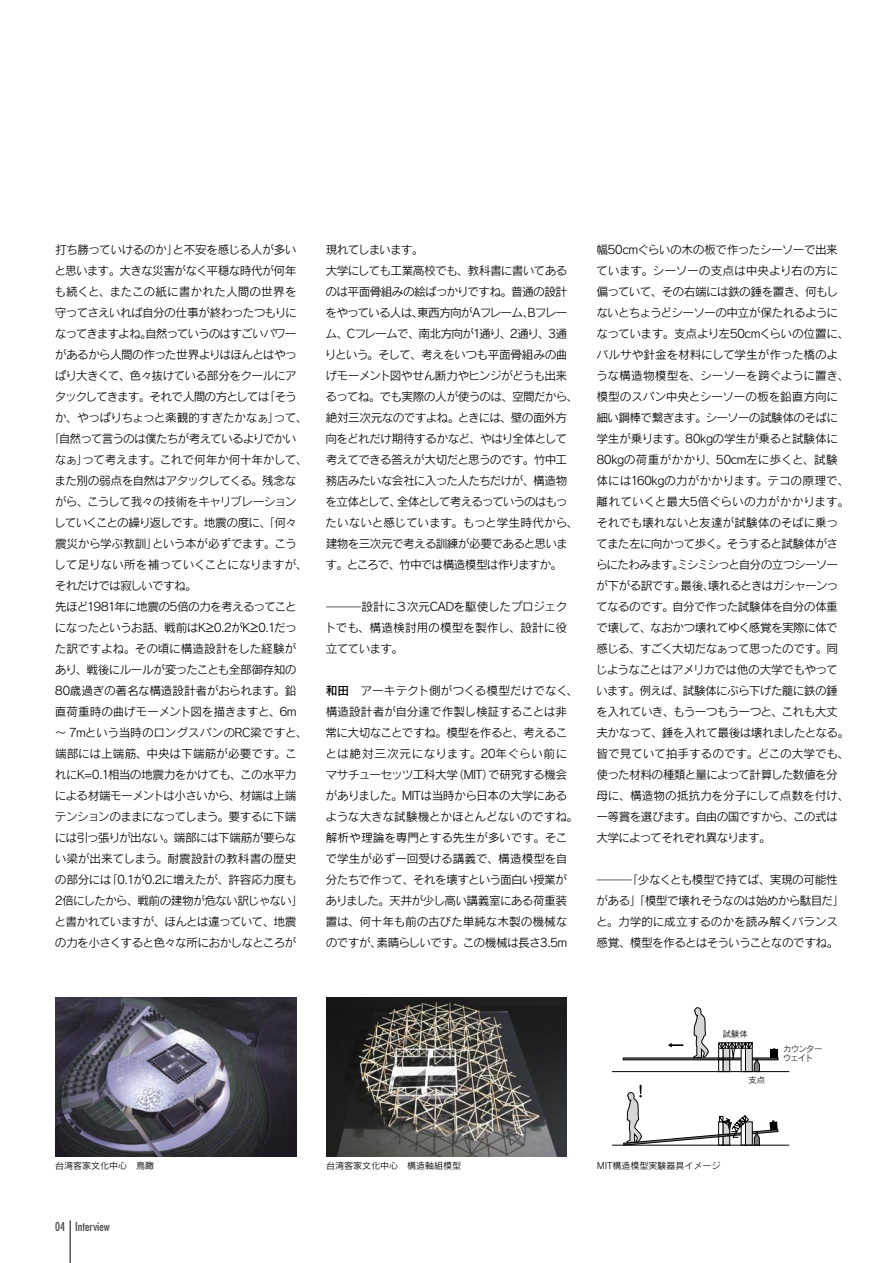
<style>
.page{position:relative;width:893px;height:1263px;background:#fff}
.page>*{position:absolute;margin:0;border:0;box-sizing:border-box;transform-origin:0 0}
.t1{font:condensed 12px "Futura";color:#484848}
.t2{font:11.7px/21px "Rodin Pro M";letter-spacing:-.05em;color:#000}
.t3{font:11.7px "Rodin Pro M";letter-spacing:-.09em;color:#000}
.t4{font:11.7px "Rodin Pro M";color:#000}
.t5{font:11.7px "Rodin Pro M";letter-spacing:-.08em;color:#000}
.t6{font:11.7px "Rodin Pro M";letter-spacing:-.02em;color:#000}
.t7{font:11.7px "Rodin Pro M";letter-spacing:-.07em;color:#000}
.t8{font:11.7px "Rodin Pro M";letter-spacing:-.01em;color:#000}
.t9{font:11.7px "Rodin Pro M";letter-spacing:-.025em;color:#000}
.t10{font:11.7px "Rodin Pro M";letter-spacing:-.005em;color:#000}
.t11{font:11.7px "Rodin Pro M";letter-spacing:-.015em;color:#000}
.t12{font:9px "Rodin Pro M";color:#000}
.t13{font:8.25px/9px "Rodin Pro M 90 pv RKSJ H";letter-spacing:-.08em;color:#000}
.t14{font:8.25px "Rodin Pro M 90 pv RKSJ H";letter-spacing:-.055em;color:#000}
.s1{font-family:"MS Gothic";font-size:14.1px}
.s2{font-family:"Rodin Pro DB"}
</style>
<div class="page">
<div style="left:770px;top:1050px;width:8px;height:8px;background:#000"></div>
<svg style="left:693px;top:1007px;width:16px;height:51px"></svg>
<svg style="left:668px;top:1043px;width:15px;height:4px"></svg>
<div style="left:623px;top:1058px;width:155px;height:2px;border:1px solid #000"></div>
<svg style="left:718px;top:1042px;width:42px;height:29px"></svg>
<hr style="left:612px;top:1071px;width:177px;height:1px;background:#000">
<hr style="left:612px;top:1145px;width:177px;height:1px;background:#000">
<svg style="left:623px;top:1085px;width:155px;height:60px"></svg>
<img style="left:55px;top:998px;width:241px;height:159px">
<img style="left:326px;top:998px;width:241px;height:159px">
<hr style="left:70px;top:1220px;width:1px;height:43px;background:#000">
<p class="t2" style="left:55px;top:239px;width:243px">打ち勝っていけるのか」と不安を感じる人が多い</p>
<p class="t2" style="left:55px;top:260px;width:243px">と思います。大きな災害がなく平穏な時代が何年</p>
<p class="t10" style="left:55px;top:284px;width:244px">も続くと、またこの紙に書かれた人間の世界を</p>
<p class="t2" style="left:55px;top:302px;width:243px">守ってさえいれば自分の仕事が終わったつもりに</p>
<p class="t3" style="left:55px;top:326px;width:243px">なってきますよね。自然っていうのはすごいパワー</p>
<p class="t2" style="left:55px;top:344px;width:244px">があるから人間の作った世界よりはほんとはやっ</p>
<p class="t2" style="left:55px;top:365px;width:243px">ぱり大きくて、色々抜けている部分をクールにア</p>
<p class="t3" style="left:55px;top:389px;width:244px">タックしてきます。それで人間の方としては「そう</p>
<p class="t2" style="left:55px;top:407px;width:254px">か、やっぱりちょっと楽観的すぎたかなぁ」って、</p>
<p class="t5" style="left:48px;top:431px;width:250px">「自然って言うのは僕たちが考えているよりでかい</p>
<p class="t2" style="left:55px;top:449px;width:254px">なぁ」って考えます。これで何年か何十年かして、</p>
<p class="t2" style="left:55px;top:470px;width:244px">また別の弱点を自然はアタックしてくる。残念な</p>
<p class="t2" style="left:55px;top:491px;width:243px">がら、こうして我々の技術をキャリブレーション</p>
<p class="t2" style="left:54px;top:512px;width:245px">していくことの繰り返しです。地震の度に、「何々</p>
<p class="t2" style="left:55px;top:533px;width:243px">震災から学ぶ教訓」という本が必ずでます。こう</p>
<p class="t8" style="left:54px;top:557px;width:255px">して足りない所を補っていくことになりますが、</p>
<p class="t2" style="left:55px;top:575px;width:144px">それだけでは寂しいですね。</p>
<p class="t2" style="left:55px;top:596px;width:243px">先ほど1981年に地震の5倍の力を考えるってこと</p>
<p class="t2" style="left:55px;top:617px;width:244px">になったというお話、戦前はK<span class="s1">≥</span>0.2がK<span class="s1">≥</span>0.1だっ</p>
<p class="t11" style="left:55px;top:641px;width:243px">た訳ですよね。その頃に構造設計をした経験が</p>
<p class="t2" style="left:55px;top:659px;width:243px">あり、戦後にルールが変ったことも全部御存知の</p>
<p class="t9" style="left:55px;top:683px;width:243px">80歳過ぎの著名な構造設計者がおられます。鉛</p>
<p class="t2" style="left:55px;top:701px;width:243px">直荷重時の曲げモーメント図を描きますと、6m</p>
<p class="t6" style="left:55px;top:725px;width:254px">〜 7mという当時のロングスパンのRC梁ですと、</p>
<p class="t4" style="left:55px;top:746px;width:243px">端部には上端筋、中央は下端筋が必要です。こ</p>
<p class="t2" style="left:55px;top:764px;width:243px">れにK=0.1相当の地震力をかけても、この水平力</p>
<p class="t2" style="left:55px;top:785px;width:243px">による材端モーメントは小さいから、材端は上端</p>
<p class="t2" style="left:55px;top:806px;width:243px">テンションのままになってしまう。要するに下端</p>
<p class="t2" style="left:55px;top:827px;width:243px">には引っ張りが出ない。端部には下端筋が要らな</p>
<p class="t4" style="left:55px;top:851px;width:243px">い梁が出来てしまう。耐震設計の教科書の歴史</p>
<p class="t2" style="left:55px;top:869px;width:243px">の部分には「0.1が0.2に増えたが、許容応力度も</p>
<p class="t7" style="left:55px;top:893px;width:250px">2倍にしたから、戦前の建物が危ない訳じゃない」</p>
<p class="t2" style="left:55px;top:911px;width:243px">と書かれていますが、ほんとは違っていて、地震</p>
<p class="t2" style="left:55px;top:932px;width:243px">の力を小さくすると色々な所におかしなところが</p>
<p class="t2" style="left:325px;top:239px;width:255px">現れてしまいます。<br>大学にしても工業高校でも、教科書に書いてあるのは平面骨組みの絵ばっかりですね。普通の設計をやっている人は、東西方向がAフレーム、Bフレーム、Cフレームで、南北方向が1通り、2通り、3通りという。そして、考えをいつも平面骨組みの曲げモーメント図やせん断力やヒンジがどうも出来るってね。でも実際の人が使うのは、空間だから、絶対三次元なのですよね。ときには、壁の面外方向をどれだけ期待するかなど、やはり全体として考えてできる答えが大切だと思うのです。竹中工務店みたいな会社に入った人たちだけが、構造物を立体として、全体として考えるっていうのはもったいないと感じています。もっと学生時代から、建物を三次元で考える訓練が必要であると思います。ところで、竹中では構造模型は作りますか。</p>
<p class="t2" style="left:325px;top:596px;width:244px;text-align:justify">———設計に３次元CADを駆使したプロジェクトでも、構造検討用の模型を製作し、設計に役立てています。</p>
<p class="t2" style="left:325px;top:680px;width:254px"><span class="s2">和田</span>　アーキテクト側がつくる模型だけでなく、構造設計者が自分達で作製し検証することは非常に大切なことですね。模型を作ると、考えることは絶対三次元になります。20年ぐらい前にマサチューセッツ工科大学（MIT）で研究する機会がありました。MITは当時から日本の大学にあるような大きな試験機とかほとんどないのですね。解析や理論を専門とする先生が多いです。そこで学生が必ず一回受ける講義で、構造模型を自分たちで作って、それを壊すという面白い授業がありました。天井が少し高い講義室にある荷重装置は、何十年も前の古びた単純な木製の機械なのですが、素晴らしいです。この機械は長さ3.5m</p>
<p class="t2" style="left:596px;top:239px;width:255px">幅50cmぐらいの木の板で作ったシーソーで出来ています。シーソーの支点は中央より右の方に偏っていて、その右端には鉄の錘を置き、何もしないとちょうどシーソーの中立が保たれるようになっています。支点より左50cmくらいの位置に、バルサや針金を材料にして学生が作った橋のような構造物模型を、シーソーを跨ぐように置き、模型のスパン中央とシーソーの板を鉛直方向に細い鋼棒で繋ぎます。シーソーの試験体のそばに学生が乗ります。80kgの学生が乗ると試験体に<br>80kgの荷重がかかり、50cm左に歩くと、試験体には160kgの力がかかります。テコの原理で、離れていくと最大5倍ぐらいの力がかかります。それでも壊れないと友達が試験体のそばに乗ってまた左に向かって歩く。そうすると試験体がさらにたわみます。ミシミシっと自分の立つシーソーが下がる訳です。最後、壊れるときはガシャーンってなるのです。自分で作った試験体を自分の体重で壊して、なおかつ壊れてゆく感覚を実際に体で感じる、すごく大切だなぁって思ったのです。同じようなことはアメリカでは他の大学でもやっています。例えば、試験体にぶら下げた籠に鉄の錘を入れていき、もう一つもう一つと、これも大丈夫かなって、錘を入れて最後は壊れましたとなる。皆で見ていて拍手するのです。どこの大学でも、使った材料の種類と量によって計算した数値を分母に、構造物の抵抗力を分子にして点数を付け、一等賞を選びます。自由の国ですから、この式は大学によってそれぞれ異なります。</p>
<p class="t2" style="left:596px;top:869px;width:250px">———「少なくとも模型で持てば、実現の可能性がある」「模型で壊れそうなのは始めから駄目だ」と。力学的に成立するのかを読み解くバランス感覚、模型を作るとはそういうことなのですね。</p>
<p class="t14" style="left:723px;top:1028px;width:26px">試験体</p>
<p class="t14" style="left:748px;top:1075px;width:18px">支点</p>
<p class="t13" style="left:783px;top:1043px;width:41px">カウンターウェイト</p>
<p class="t12" style="left:55px;top:1159px;width:101px">台湾客家文化中心　鳥瞰</p>
<p class="t12" style="left:597px;top:1159px;width:125px">MIT構造模型実験器具イメージ</p>
<p class="t12" style="left:326px;top:1159px;width:137px">台湾客家文化中心　構造軸組模型</p>
<p class="t1" style="left:75px;top:1219px;width:36px">Interview</p>
</div>
